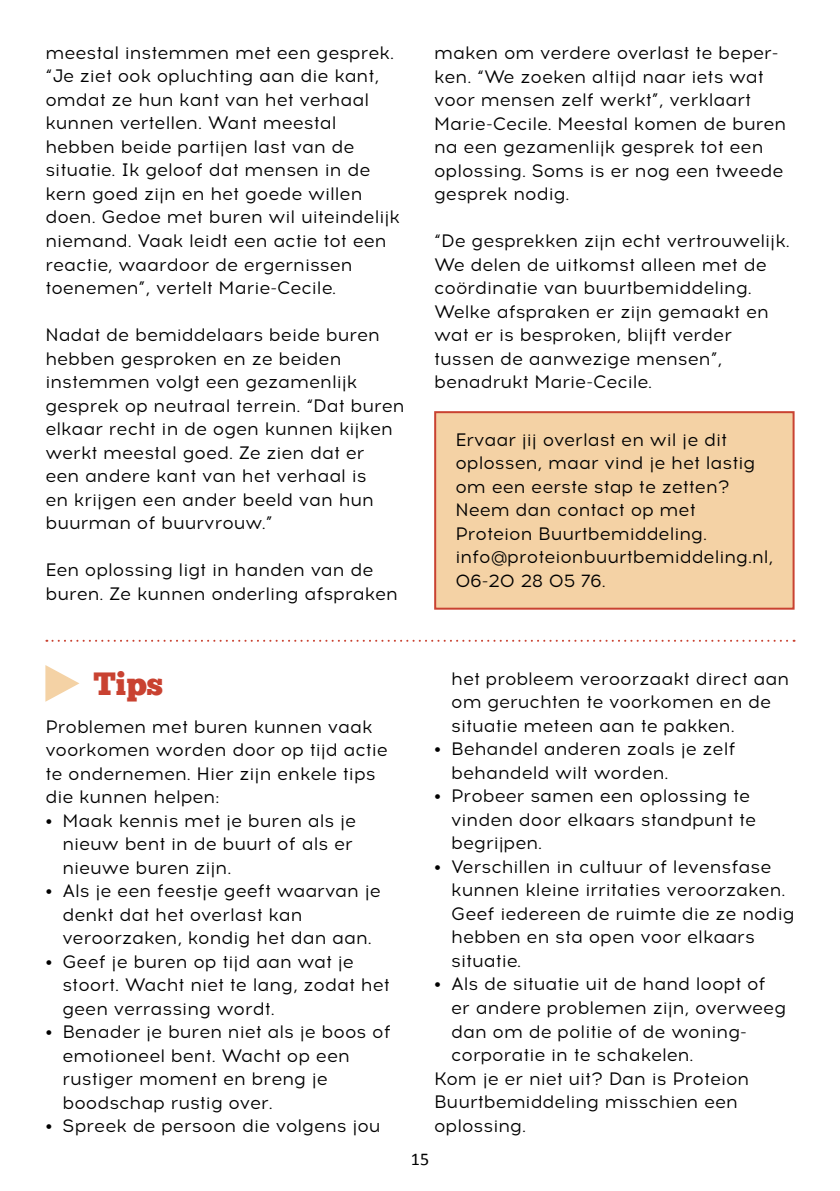
<style>
.page{position:relative;width:840px;height:1191px;background:#fff}
.page>*{position:absolute;margin:0;border:0;box-sizing:border-box;transform-origin:0 0}
.t1{font:32px "Chunk Five Ex";color:#c94231}
.t2{font:18px/23.6px "Acrom";color:#000}
.t3{font:18px "Calibri";color:#000}
</style>
<div class="page">
<div style="left:435px;top:412px;width:358px;height:196px;background:#f4d2a5"></div>
<div style="left:434px;top:411px;width:360px;height:198px;border:2px solid #c94231"></div>
<svg style="left:46px;top:640px;width:748px;height:2px"></svg>
<svg style="left:45px;top:665px;width:34px;height:37px"></svg>
<p class="t2" style="left:45px;top:41px;width:356px">meestal instemmen met een gesprek. “Je ziet ook opluchting aan die kant, omdat ze hun kant van het verhaal kunnen vertellen. Want meestal hebben beide partijen last van de situatie. Ik geloof dat mensen in de kern goed zijn en het goede willen doen. Gedoe met buren wil uiteindelijk niemand. Vaak leidt een actie tot een reactie, waardoor de ergernissen toenemen”, vertelt Marie-Cecile.</p>
<p class="t2" style="left:45px;top:324px;width:360px">Nadat de bemiddelaars beide buren hebben gesproken en ze beiden instemmen volgt een gezamenlijk gesprek op neutraal terrein. “Dat buren elkaar recht in de ogen kunnen kijken werkt meestal goed. Ze zien dat er<br>een andere kant van het verhaal is<br>en krijgen een ander beeld van hun buurman of buurvrouw.”</p>
<p class="t2" style="left:45px;top:559px;width:354px">Een oplossing ligt in handen van de buren. Ze kunnen onderling afspraken</p>
<p class="t2" style="left:434px;top:42px;width:353px">maken om verdere overlast te beper&shy;ken. “We zoeken altijd naar iets wat voor mensen zelf werkt”, verklaart<br>Marie-Cecile. Meestal komen de buren na een gezamenlijk gesprek tot een oplossing. Soms is er nog een tweede gesprek nodig.</p>
<p class="t2" style="left:434px;top:230px;width:357px">“De gesprekken zijn echt vertrouwelijk.<br>We delen de uitkomst alleen met de coördinatie van buurtbemiddeling.<br>Welke afspraken er zijn gemaakt en wat er is besproken, blijft verder tussen de aanwezige mensen”, benadrukt Marie-Cecile.</p>
<p class="t2" style="left:455px;top:428px;width:319px">Ervaar jij overlast en wil je dit oplossen, maar vind je het lastig om een eerste stap te zetten?<br>Neem dan contact op met<br>Proteion Buurtbemiddeling. info@proteionbuurtbemiddeling.nl,<br>06-20 28 05 76.</p>
<h1 class="t1" style="left:93px;top:660px;width:71px">Tips</h1>
<p class="t2" style="left:45px;top:715px;width:344px">Problemen met buren kunnen vaak voorkomen worden door op tijd actie te ondernemen. Hier zijn enkele tips die kunnen helpen:</p>
<p class="t2" style="left:62px;top:809px;width:295px;text-indent:-17px">• Maak kennis met je buren als je nieuw bent in de buurt of als er nieuwe buren zijn.</p>
<p class="t2" style="left:62px;top:880px;width:320px;text-indent:-17px">• Als je een feestje geeft waarvan je denkt dat het overlast kan veroorzaken, kondig het dan aan.</p>
<p class="t2" style="left:62px;top:950px;width:328px;text-indent:-17px">• Geef je buren op tijd aan wat je stoort. Wacht niet te lang, zodat het geen verrassing wordt.</p>
<p class="t2" style="left:62px;top:1021px;width:330px;text-indent:-17px">• Benader je buren niet als je boos of emotioneel bent. Wacht op een rustiger moment en breng je boodschap rustig over.</p>
<p class="t2" style="left:45px;top:1115px;width:336px">• Spreek de persoon die volgens jou</p>
<p class="t2" style="left:451px;top:667px;width:339px">het probleem veroorzaakt direct aan om geruchten te voorkomen en de situatie meteen aan te pakken.</p>
<p class="t2" style="left:451px;top:738px;width:286px;text-indent:-17px">• Behandel anderen zoals je zelf behandeld wilt worden.</p>
<p class="t2" style="left:451px;top:785px;width:306px;text-indent:-17px">• Probeer samen een oplossing te vinden door elkaars standpunt te begrijpen.</p>
<p class="t2" style="left:451px;top:855px;width:344px;text-indent:-17px">• Verschillen in cultuur of levensfase kunnen kleine irritaties veroorzaken.<br>Geef iedereen de ruimte die ze nodig hebben en sta open voor elkaars situatie.</p>
<p class="t2" style="left:434px;top:973px;width:333px">• Als de situatie uit de hand loopt of</p>
<p class="t2" style="left:451px;top:996px;width:336px">er andere problemen zijn, overweeg</p>
<p class="t2" style="left:451px;top:1020px;width:297px">dan om de politie of de woning-</p>
<p class="t2" style="left:451px;top:1043px;width:244px">corporatie in te schakelen.</p>
<p class="t2" style="left:434px;top:1067px;width:316px">Kom je er niet uit? Dan is Proteion</p>
<p class="t2" style="left:434px;top:1090px;width:305px">Buurtbemiddeling misschien een</p>
<p class="t2" style="left:434px;top:1114px;width:93px">oplossing.</p>
<p class="t3" style="left:410px;top:1146px;width:20px">15</p>
</div>
